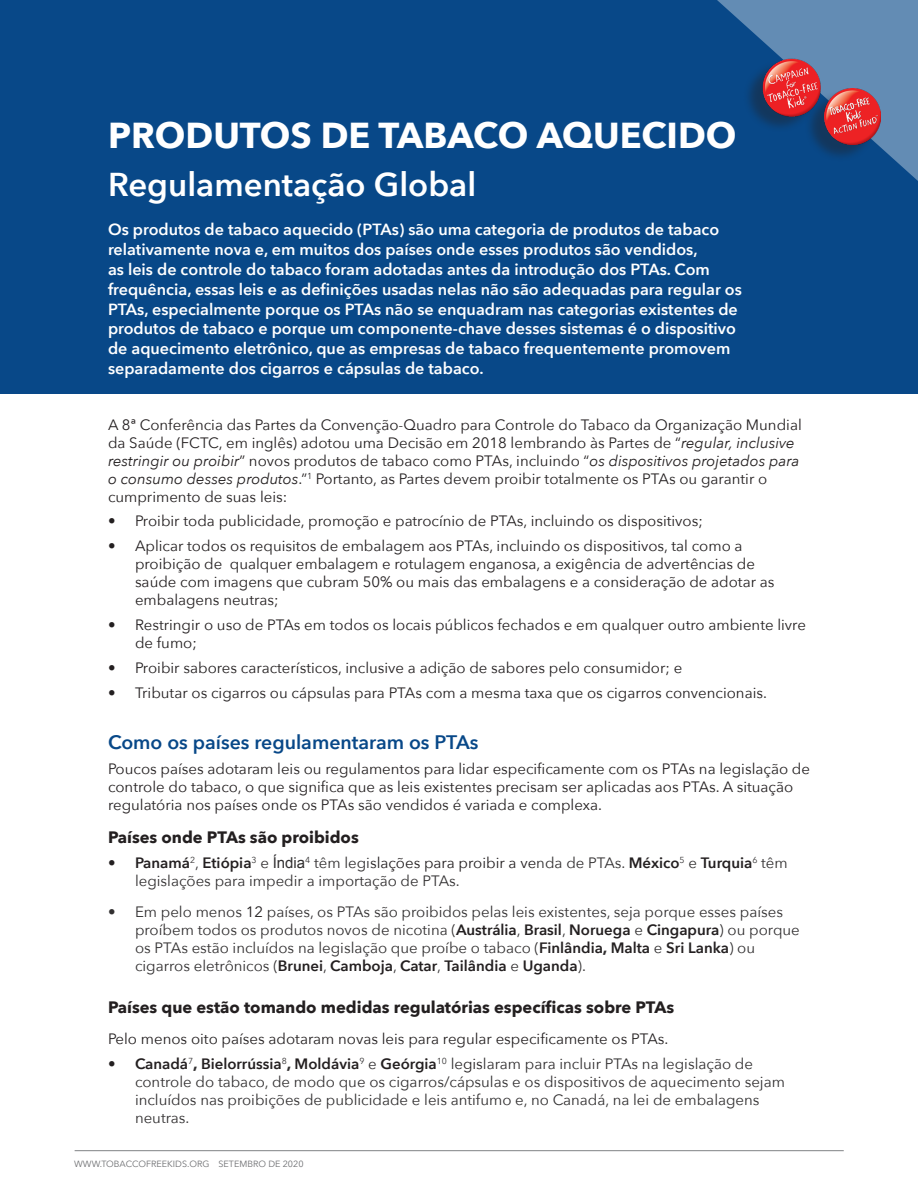
<style>
.page{position:relative;width:918px;height:1188px;background:#fff}
.page>*{position:absolute;margin:0;border:0;box-sizing:border-box;transform-origin:0 0}
.t1{font:700 36px "Avenir Next";color:#fff}
.t2{font:600 33px "Avenir Next";color:#fff}
.t3{font:600 19.5px "Avenir Next";color:#084888}
.t4{font:700 16.5px "Avenir Next";color:#231f20}
.h_white{font:600 16.2px/19.8px "Avenir Next";color:#fff}
.t5{font:15px/18px "Avenir Next";color:#231f20}
.t6{font:15px/18px "Avenir Next";color:#312f30}
.t7{font:9px "Avenir Next";color:#6c6d70}
.s1{font-style:italic}
.s2{font-weight:600;color:#231f20}
.s3{font-family:"Arial"}
.s4{color:#231f20}
.s5{font-weight:700}
</style>
<div class="page">
<hr style="left:75px;top:1150px;width:769px;height:1px;background:#808285">
<div style="left:0;top:0;width:918px;height:393px;background:#084888"></div>
<svg style="left:717px;top:0;width:201px;height:181px"></svg>
<div style="left:804px;top:90px;width:73px;height:72px;background:#231f20;opacity:.41"></div>
<img style="left:824px;top:89px;width:56px;height:56px">
<div style="left:743px;top:60px;width:74px;height:73px;background:#231f20;opacity:.41"></div>
<img style="left:761px;top:57px;width:63px;height:63px">
<p class="t1" style="left:108px;top:105px;width:630px">PRODUTOS DE TABACO AQUECIDO</p>
<p class="t2" style="left:108px;top:157px;width:370px">Regulamentação Global</p>
<p class="h_white" style="left:108px;top:219px;width:635px">Os produtos de tabaco aquecido (PTAs) são uma categoria de produtos de tabaco relativamente nova e, em muitos dos países onde esses produtos são vendidos,<br>as leis de controle do tabaco foram adotadas antes da introdução dos PTAs. Com frequência, essas leis e as definições usadas nelas não são adequadas para regular os PTAs, especialmente porque os PTAs não se enquadram nas categorias existentes de produtos de tabaco e porque um componente-chave desses sistemas é o dispositivo de aquecimento eletrônico, que as empresas de tabaco frequentemente promovem separadamente dos cigarros e cápsulas de tabaco.</p>
<p class="t5" style="left:108px;top:415px;width:695px">A 8ª Conferência das Partes da Convenção-Quadro para Controle do Tabaco da Organização Mundial da Saúde (FCTC, em inglês) adotou uma Decisão em 2018 lembrando às Partes de “<span class="s1">regular, inclusive restringir ou proibir</span>” novos produtos de tabaco como PTAs, incluindo “<span class="s1">os dispositivos projetados para o consumo desses produtos</span>.”<sup>1</sup> Portanto, as Partes devem proibir totalmente os PTAs ou garantir o cumprimento de suas leis:</p>
<p class="t5" style="left:108px;top:512px;width:596px">• Proibir toda publicidade, promoção e patrocínio de PTAs, incluindo os dispositivos;</p>
<p class="t5" style="left:135px;top:536px;width:641px;text-indent:-27px">• Aplicar todos os requisitos de embalagem aos PTAs, incluindo os dispositivos, tal como a proibição de qualquer embalagem e rotulagem enganosa, a exigência de advertências de saúde com imagens que cubram 50% ou mais das embalagens e a consideração de adotar as embalagens neutras;</p>
<p class="t5" style="left:135px;top:615px;width:672px;text-indent:-27px">• Restringir o uso de PTAs em todos os locais públicos fechados e em qualquer outro ambiente livre de fumo;</p>
<p class="t5" style="left:108px;top:658px;width:576px">• Proibir sabores característicos, inclusive a adição de sabores pelo consumidor; e</p>
<p class="t5" style="left:108px;top:684px;width:661px">• Tributar os cigarros ou cápsulas para PTAs com a mesma taxa que os cigarros convencionais.</p>
<p class="t3" style="left:108px;top:725px;width:372px">Como os países regulamentaram os PTAs</p>
<p class="t5" style="left:108px;top:759px;width:704px">Poucos países adotaram leis ou regulamentos para lidar especificamente com os PTAs na legislação de controle do tabaco, o que significa que as leis existentes precisam ser aplicadas aos PTAs. A situação regulatória nos países onde os PTAs são vendidos é variada e complexa.</p>
<p class="t4" style="left:108px;top:823px;width:252px">Países onde PTAs são proibidos</p>
<p class="t6" style="left:135px;top:853px;width:654px;text-indent:-27px"><span class="s2">• Panamá</span><sup>2</sup>, <span class="s2">Etiópia</span><sup>3</sup> e <span class="s3">Índia</span><sup>4</sup> têm legi<span class="s4">slações para proibir a ve</span>nda de PTAs. <span class="s2">México</span><sup>5</sup> e <span class="s2">Turquia</span><sup>6</sup> têm legislações para impedir a importação de PTAs.</p>
<p class="t6" style="left:135px;top:902px;width:666px;text-indent:-27px">• Em pelo menos <span class="s4">12</span> países, os PTAs são proibidos pelas leis existentes, seja porque esses países proíbem todos os produtos novos de nicotina (<span class="s2">Austrália</span>, <span class="s2">Brasil</span>, <span class="s2">Noruega</span> e <span class="s2">Cingapura</span>) ou porque os PTAs estão incluídos na legislação que proíbe o tabaco (<span class="s2">Finlândia</span><span class="s5">,</span> <span class="s2">Malta</span> e <span class="s2">Sri Lanka</span>) ou cigarros eletrônicos (<span class="s2">Brunei</span>, <span class="s2">Camboja</span>, <span class="s2">Catar</span>, <span class="s2">Tailândia</span> e <span class="s2">Uganda</span>).</p>
<p class="t4" style="left:108px;top:993px;width:568px">Países que estão tomando medidas regulatórias específicas sobre PTAs</p>
<p class="t5" style="left:108px;top:1030px;width:562px">Pelo menos oito países adotaram novas leis para regular especificamente os PTAs.</p>
<p class="t6" style="left:135px;top:1054px;width:651px;text-indent:-27px"><span class="s2">• Canadá</span><sup>7</sup><span class="s5">,</span> <span class="s2">Bielorrússia</span><sup>8</sup><span class="s5">,</span> <span class="s2">Moldávia</span><sup>9</sup> e <span class="s2">Geórgia</span><sup>10</sup> le<span class="s4">gis</span>laram para incluir PTAs na legislação de controle do tabaco, de modo que os cigarros/cápsulas e os dispositivos de aquecimento sejam incluídos nas proibições de publicidade e leis antifumo e, no Canadá, na lei de embalagens neutras.</p>
<p class="t7" style="left:74px;top:1156px;width:231px">WWW.TOBACCOFREEKIDS.ORG SETEMBRO DE 2020</p>
</div>
